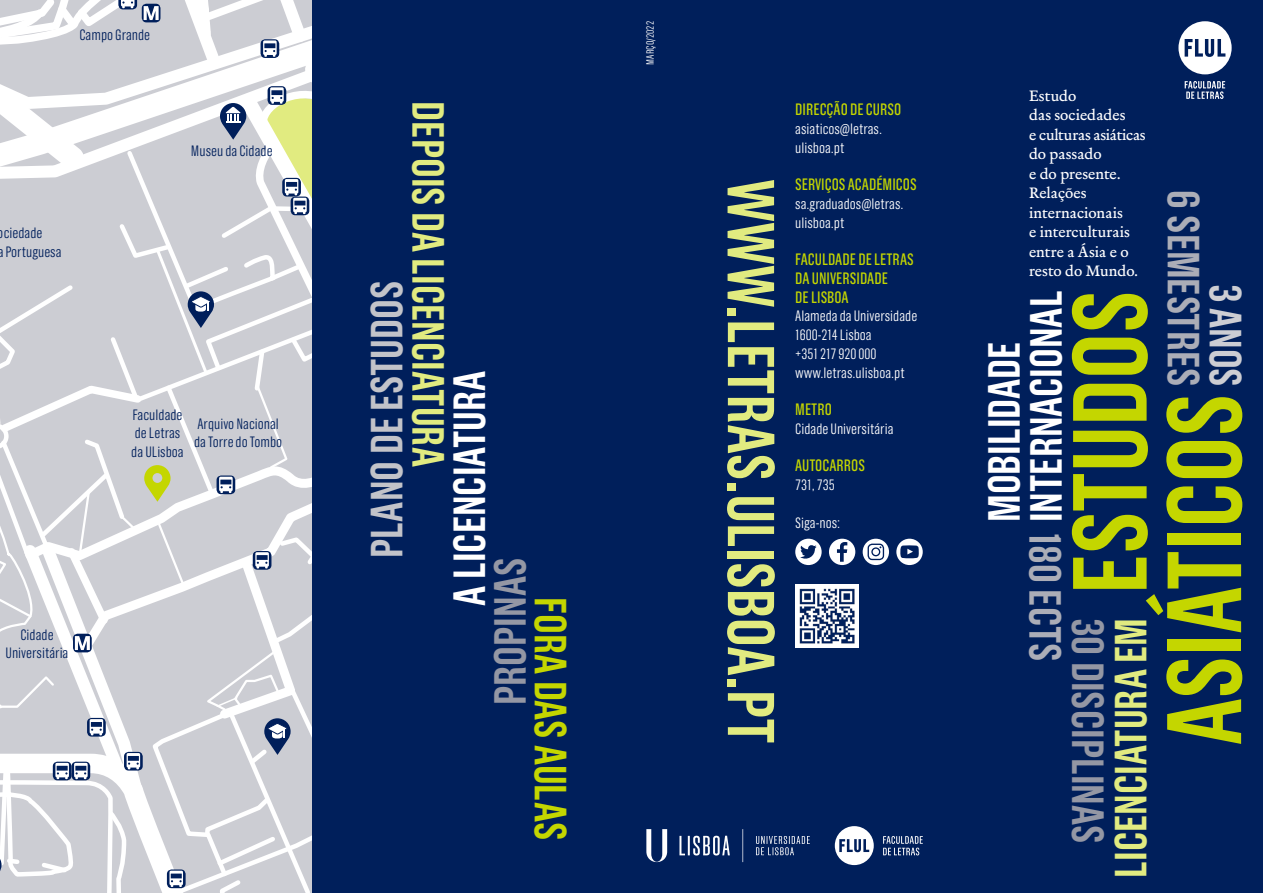
<style>
.page{position:relative;width:1263px;height:893px;background:#fff}
.page>*{position:absolute;margin:0;border:0;box-sizing:border-box;transform-origin:0 0}
.t1{font:600 105px/94.5px "Grotzec Cond";color:#c4d600}
.t2{font:600 66px "Grotzec Cond";color:#e1eb80}
.t3{font:600 45px/42px "Grotzec Cond";color:#fff}
.t4{font:600 45px "Grotzec Cond";color:#e1eb80}
.t5{font:600 45px "Grotzec Cond";color:#9497a4}
.t6{font:600 45px "Grotzec Cond";color:#abadb7}
.t7{font:600 45px "Grotzec Cond";color:#c2c3c9}
.t8{font:600 45px "Grotzec Cond";color:#c4d600}
.t9{font:600 45px "Grotzec Cond";color:#cccdd3}
.t10{font:16.5px/18.8px "Grotzec Cond";color:#c4d600}
.t11{font:15.75px/19.5px "Merlo Roman Osf";color:#fff}
.t12{font:300 15px/18.8px "Grotzec Cond";color:#fff}
.t13{font:300 15px/18.8px "Grotzec Cond";color:#001f5b}
.t14{font:300 10.5px "Grotzec Cond";color:#fff}
</style>
<div class="page">
<svg style="left:0;top:0;width:313px;height:893px"></svg>
<div style="left:313px;top:0;width:950px;height:893px;background:#001f5b"></div>
<svg style="left:1178px;top:21px;width:53px;height:53px"></svg>
<svg style="left:1185px;top:81px;width:40px;height:18px"></svg>
<svg style="left:646px;top:829px;width:164px;height:33px"></svg>
<svg style="left:835px;top:826px;width:39px;height:39px"></svg>
<svg style="left:883px;top:836px;width:40px;height:19px"></svg>
<svg style="left:863px;top:539px;width:26px;height:26px"></svg>
<div style="left:867px;top:544px;width:17px;height:16px;border:1px solid #001f5b;border-radius:4px"></div>
<div style="left:871px;top:547px;width:9px;height:9px;border:1px solid #001f5b;border-radius:50%"></div>
<div style="left:829px;top:539px;width:26px;height:26px;background:#fff;border-radius:50%"></div>
<svg style="left:837px;top:542px;width:10px;height:20px"></svg>
<div style="left:896px;top:539px;width:27px;height:26px;background:#fff;border-radius:50%"></div>
<svg style="left:900px;top:545px;width:19px;height:13px"></svg>
<div style="left:795px;top:539px;width:27px;height:26px;background:#fff;border-radius:50%"></div>
<svg style="left:800px;top:545px;width:17px;height:14px"></svg>
<div style="left:795px;top:584px;width:64px;height:64px;background:#fff"></div>
<img style="left:799px;top:588px;width:55px;height:55px">
<p class="t13" style="left:79px;top:25px;width:72px">Campo Grande</p>
<p class="t13" style="left:-2px;top:224px;width:66px">ociedade<br>a Portuguesa</p>
<p class="t13" style="left:191px;top:141px;width:83px">Museu da Cidade</p>
<p class="t13" style="left:131px;top:405px;width:54px">Faculdade de Letras da ULisboa</p>
<p class="t13" style="left:194px;top:414px;width:90px">Arquivo Nacional da Torre do Tombo</p>
<p class="t13" style="left:6px;top:625px;width:64px;text-align:center">Cidade<br>Universitária</p>
<h3 class="t7" style="left:362px;top:558px;width:275px;rotate:-90deg">planodeestudos</h3>
<h3 class="t4" style="left:453px;top:101px;width:367px;rotate:90deg">depois da licenciatura</h3>
<h3 class="t3" style="left:449px;top:606px;width:237px;rotate:-90deg">a licenciatura</h3>
<h3 class="t5" style="left:485px;top:705px;width:146px;rotate:-90deg">propinas</h3>
<h3 class="t8" style="left:576px;top:597px;width:241px;rotate:90deg">fora das aulas</h3>
<p class="t14" style="left:644px;top:65px;width:45px;rotate:-90deg">Março/2022</p>
<h2 class="t2" style="left:788px;top:179px;width:561px;rotate:90deg">www.letras.ulisboa.pt</h2>
<p class="t10" style="left:795px;top:100px;width:108px">DIRECÇÃO DE CURSO</p>
<p class="t12" style="left:795px;top:119px;width:88px">asiaticos@letras. ulisboa.pt</p>
<p class="t10" style="left:795px;top:175px;width:123px">SERVIÇOS ACADÉMICOS</p>
<p class="t12" style="left:795px;top:194px;width:110px">sa.graduados@letras. ulisboa.pt</p>
<p class="t10" style="left:795px;top:250px;width:120px">FACULDADE DE LETRAS<br>DA UNIVERSIDADE<br>DE LISBOA</p>
<p class="t12" style="left:795px;top:307px;width:124px">Alameda da Universidade<br>1600-214 Lisboa<br>+351 217 920 000 www.letras.ulisboa.pt</p>
<p class="t10" style="left:795px;top:400px;width:38px">METRO</p>
<p class="t12" style="left:795px;top:419px;width:100px">Cidade Universitária</p>
<p class="t10" style="left:795px;top:456px;width:71px">AUTOCARROS</p>
<p class="t12" style="left:795px;top:475px;width:41px">731, 735</p>
<p class="t12" style="left:795px;top:513px;width:47px">Siga-nos:</p>
<p class="t11" style="left:1029px;top:86px;width:118px">Estudo<br>das sociedades<br>e culturas asiáticas do passado<br>e do presente.<br>Relações internacionais<br>e interculturais entre a Ásia e o resto do Mundo.</p>
<h3 class="t3" style="left:983px;top:522px;width:233px;rotate:-90deg">MOBILIDADE<br>INTERNACIONAL</h3>
<h3 class="t6" style="left:1209px;top:190px;width:198px;rotate:90deg">6 SEMESTRES</h3>
<h3 class="t9" style="left:1250px;top:284px;width:105px;rotate:90deg">3 ANOS</h3>
<h1 class="t1" style="left:1063px;top:745px;width:448px;text-indent:151px;rotate:-90deg">estudos asiáticos</h1>
<h3 class="t6" style="left:1070px;top:532px;width:131px;rotate:90deg">180 ECTS</h3>
<h3 class="t5" style="left:1113px;top:618px;width:227px;rotate:90deg">30 DISCIPLINAS</h3>
<h3 class="t4" style="left:1106px;top:878px;width:257px;rotate:-90deg">licenciatura em</h3>
</div>
